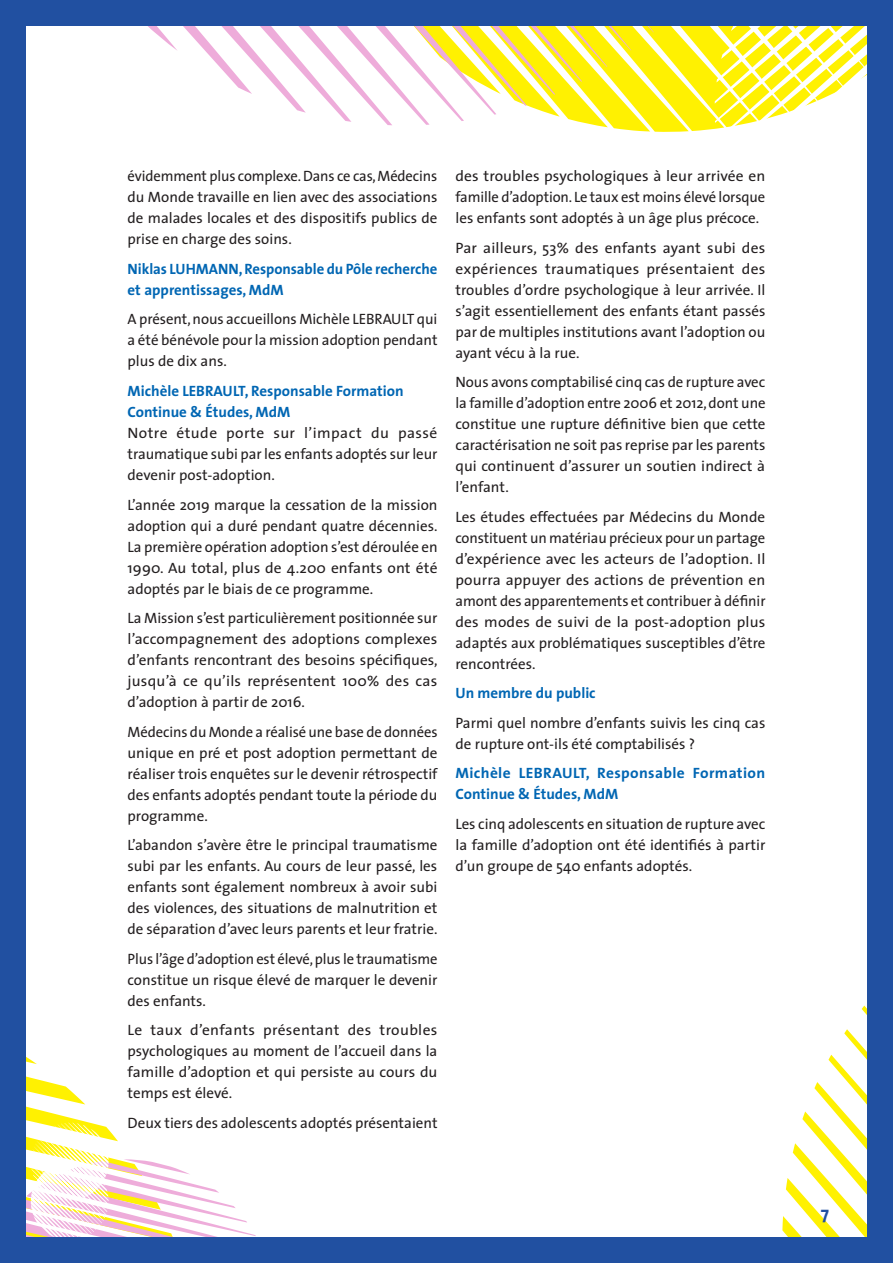
<style>
.page{position:relative;width:893px;height:1263px;background:#fff}
.page>*{position:absolute;margin:0;border:0;box-sizing:border-box;transform-origin:0 0}
.t1{font:700 18px "The Sans";color:#2150a1}
.t2{font:15px/21px "The Sans";color:#231f20;text-align:justify}
.t3{font:700 15px/21px "The Sans";color:#0166b3}
.t4{font:700 15px/21px "The Sans";letter-spacing:.025em;color:#0166b3}
</style>
<div class="page">
<svg style="left:148px;top:26px;width:719px;height:106px"></svg>
<svg style="left:782px;top:1005px;width:85px;height:232px"></svg>
<svg style="left:26px;top:1057px;width:230px;height:180px"></svg>
<div style="left:0;top:0;width:26px;height:1263px;background:#2150a1"></div>
<div style="left:867px;top:0;width:26px;height:1263px;background:#2150a1"></div>
<div style="left:0;top:0;width:893px;height:26px;background:#2150a1"></div>
<div style="left:0;top:1237px;width:893px;height:26px;background:#2150a1"></div>
<p class="t2" style="left:128px;top:165px;width:311px">évidemment plus complexe. Dans ce cas, Médecins du Monde travaille en lien avec des associations de malades locales et des dispositifs publics de prise en charge des soins.</p>
<p class="t3" style="left:128px;top:258px;width:311px">Niklas LUHMANN, Responsable du Pôle recherche et apprentissages, MdM</p>
<p class="t2" style="left:128px;top:308px;width:311px">A présent, nous accueillons Michèle LEBRAULT qui a été bénévole pour la mission adoption pendant plus de dix ans.</p>
<p class="t3" style="left:128px;top:379px;width:278px;line-height:21.6px">Michèle LEBRAULT, Responsable Formation<br>Continue &amp; Études, MdM</p>
<p class="t2" style="left:128px;top:422px;width:311px">Notre étude porte sur l’impact du passé traumatique subi par les enfants adoptés sur leur devenir post-adoption.</p>
<p class="t2" style="left:128px;top:494px;width:312px">L’année 2019 marque la cessation de la mission adoption qui a duré pendant quatre décennies.<br>La première opération adoption s’est déroulée en 1990. Au total, plus de 4.200 enfants ont été adoptés par le biais de ce programme.</p>
<p class="t2" style="left:128px;top:607px;width:312px">La Mission s’est particulièrement positionnée sur l’accompagnement des adoptions complexes d’enfants rencontrant des besoins spécifiques, jusqu’à ce qu’ils représentent 100% des cas d’adoption à partir de 2016.</p>
<p class="t2" style="left:128px;top:721px;width:311px">Médecins du Monde a réalisé une base de données unique en pré et post adoption permettant de réaliser trois enquêtes sur le devenir rétrospectif des enfants adoptés pendant toute la période du programme.</p>
<p class="t2" style="left:128px;top:834px;width:311px">L’abandon s’avère être le principal traumatisme subi par les enfants. Au cours de leur passé, les enfants sont également nombreux à avoir subi des violences, des situations de malnutrition et de séparation d’avec leurs parents et leur fratrie.</p>
<p class="t2" style="left:128px;top:948px;width:311px">Plus l’âge d’adoption est élevé, plus le traumatisme constitue un risque élevé de marquer le devenir des enfants.</p>
<p class="t2" style="left:128px;top:1019px;width:311px">Le taux d’enfants présentant des troubles psychologiques au moment de l’accueil dans la famille d’adoption et qui persiste au cours du temps est élevé.</p>
<p class="t2" style="left:128px;top:1112px;width:311px">Deux tiers des adolescents adoptés présentaient</p>
<p class="t2" style="left:455px;top:165px;width:311px">des troubles psychologiques à leur arrivée en famille d’adoption. Le taux est moins élevé lorsque les enfants sont adoptés à un âge plus précoce.</p>
<p class="t2" style="left:455px;top:237px;width:312px">Par ailleurs, 53% des enfants ayant subi des expériences traumatiques présentaient des troubles d’ordre psychologique à leur arrivée. Il s’agit essentiellement des enfants étant passés par de multiples institutions avant l’adoption ou ayant vécu à la rue.</p>
<p class="t2" style="left:455px;top:371px;width:312px">Nous avons comptabilisé cinq cas de rupture avec la famille d’adoption entre 2006 et 2012, dont une constitue une rupture définitive bien que cette caractérisation ne soit pas reprise par les parents qui continuent d’assurer un soutien indirect à l’enfant.</p>
<p class="t2" style="left:455px;top:506px;width:312px">Les études effectuées par Médecins du Monde constituent un matériau précieux pour un partage d’expérience avec les acteurs de l’adoption. Il pourra appuyer des actions de prévention en amont des apparentements et contribuer à définir des modes de suivi de la post-adoption plus adaptés aux problématiques susceptibles d’être rencontrées.</p>
<p class="t3" style="left:455px;top:682px;width:142px">Un membre du public</p>
<p class="t2" style="left:455px;top:712px;width:311px">Parmi quel nombre d’enfants suivis les cinq cas de rupture ont-ils été comptabilisés ?</p>
<p class="t4" style="left:455px;top:762px;width:311px">Michèle LEBRAULT, Responsable Formation<br>Continue &amp; Études, MdM</p>
<p class="t2" style="left:455px;top:813px;width:311px">Les cinq adolescents en situation de rupture avec la famille d’adoption ont été identifiés à partir d’un groupe de 540 enfants adoptés.</p>
<p class="t1" style="left:821px;top:1197px;width:10px">7</p>
</div>
